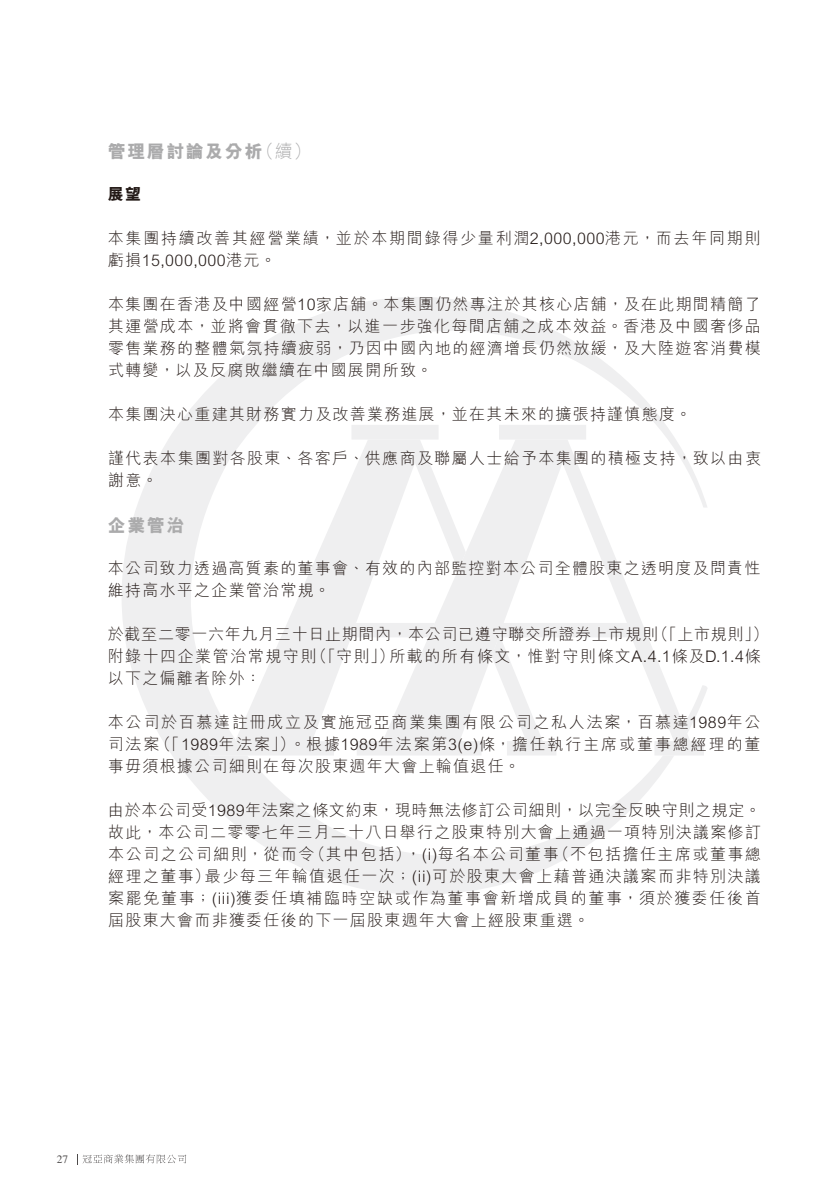
<style>
.page{position:relative;width:840px;height:1191px;background:#fff}
.page>*{position:absolute;margin:0;border:0;box-sizing:border-box;transform-origin:0 0}
.t1{font:800 18px "M Hei HK";letter-spacing:.085em;color:#ababac}
.t2{font:300 18px "M Hei HK";color:#ababac}
.t3{font:300 16px/22px "M Hei HK";letter-spacing:.08em;color:#231916}
.t4{font:300 16px/22px "M Hei HK";letter-spacing:.105em;color:#231916;text-align:right}
.t5{font:300 16px/22px "M Hei HK";letter-spacing:.1em;color:#231916}
.t6{font:300 16px/22px "M Hei HK";letter-spacing:.045em;color:#231916}
.t7{font:300 16px "M Hei HK";letter-spacing:.11em;color:#231916}
.t8{font:300 16px "Arial MT Std";letter-spacing:.03em;color:#231916}
.t9{font:800 16px "M Hei HK";color:#231916}
.t10{font:11.4px "Times LT Std";color:#4d4a4a}
.s1{font-family:"Arial MT Std"}
.s2{font-family:"M Hei HK"}
</style>
<div class="page">
<svg style="left:122px;top:297px;width:585px;height:597px"></svg>
<svg style="left:209px;top:439px;width:147px;height:316px"></svg>
<svg style="left:351px;top:425px;width:87px;height:14px"></svg>
<svg style="left:356px;top:439px;width:347px;height:316px"></svg>
<svg style="left:498px;top:425px;width:87px;height:14px"></svg>
<svg style="left:77px;top:1154px;width:109px;height:10px"></svg>
<p class="t2" style="left:256px;top:139px;width:57px">（續(</p>
<p class="t1" style="left:108px;top:139px;width:156px">管理層討論及分析</p>
<p class="t9" style="left:108px;top:183px;width:35px">展望</p>
<p class="t7" style="left:108px;top:227px;width:654px">本集團持續改善其經營業績，並於本期間錄得少量利潤<span class="s1">2,000,000</span>港元，而去年同期則</p>
<p class="t8" style="left:108px;top:251px;width:169px"><span class="s2">虧損</span>15,000,000<span class="s2">港元。</span></p>
<p class="t3" style="left:108px;top:293px;width:654px;text-align:justify">本集團在香港及中國經營<span class="s1">10</span>家店舖。本集團仍然專注於其核心店舖，及在此期間精簡了其運營成本，並將會貫徹下去，以進一步強化每間店舖之成本效益。香港及中國奢侈品零售業務的整體氣氛持續疲弱，乃因中國內地的經濟增長仍然放緩，及大陸遊客消費模式轉變，以及反腐敗繼續在中國展開所致。</p>
<p class="t3" style="left:108px;top:403px;width:584px">本集團決心重建其財務實力及改善業務進展，並在其未來的擴張持謹慎態度。</p>
<p class="t3" style="left:108px;top:447px;width:653px">謹代表本集團對各股東、各客戶、供應商及聯屬人士給予本集團的積極支持，致以由衷謝意。</p>
<p class="t1" style="left:108px;top:513px;width:78px">企業管治</p>
<p class="t3" style="left:108px;top:557px;width:654px">本公司致力透過高質素的董事會、有效的內部監控對本公司全體股東之透明度及問責性維持高水平之企業管治常規。</p>
<p class="t3" style="left:652px;top:623px;width:117px">（「上市規則 (「</p>
<p class="t6" style="left:389px;top:623px;width:372px;text-indent:-281px">於截至二零一六年九月三十日止期間內，本公司已遵守聯交所證券上市規則<br>所載的所有條文，惟對守則條文<span class="s1">A.4.1</span>條及<span class="s1">D.1.4</span>條</p>
<p class="t3" style="left:311px;top:645px;width:85px">（「守則」）</p>
<p class="t3" style="left:108px;top:645px;width:210px">附錄十四企業管治常規守則以下之偏離者除外：</p>
<p class="t4" style="left:108px;top:711px;width:653px">本公司於百慕達註冊成立及實施冠亞商業集團有限公司之私人法案，百慕達<span class="s1">1989</span>年公（「<span class="s1">1989</span>年法案」）。根據<span class="s1">1989</span>年法案第 條<span class="s1">)e(3</span> ，擔任執行主席或董事總經理的董</p>
<p class="t3" style="left:108px;top:733px;width:414px">司法案<br>事毋須根據公司細則在每次股東週年大會上輪值退任。</p>
<p class="t3" style="left:108px;top:799px;width:654px;text-align:right">由於本公司受<span class="s1">1989</span>年法案之條文約束，現時無法修訂公司細則，以完全反映守則之規定。故此，本公司二零零七年三月二十八日舉行之股東特別大會上通過一項特別決議案修訂（不包括擔任主席或董事總</p>
<p class="t3" style="left:205px;top:843px;width:557px;text-indent:-97px">本公司之公司細則，從而令<br>最少每三年輪值退任一次；<span class="s1">( )i i</span> 可於股東大會上藉普通決議案而非特別決議</p>
<p class="t3" style="left:309px;top:843px;width:103px">（其中包括）</p>
<p class="t3" style="left:405px;top:843px;width:155px">， <span class="s1">)i(</span> 每名本公司董事</p>
<p class="t5" style="left:108px;top:865px;width:653px">經理之董事）<br>案罷免董事；<span class="s1">(iii)</span>獲委任填補臨時空缺或作為董事會新增成員的董事，須於獲委任後首屆股東大會而非獲委任後的下一屆股東週年大會上經股東重選。</p>
<p class="t10" style="left:57px;top:1152px;width:13px">27</p>
</div>
